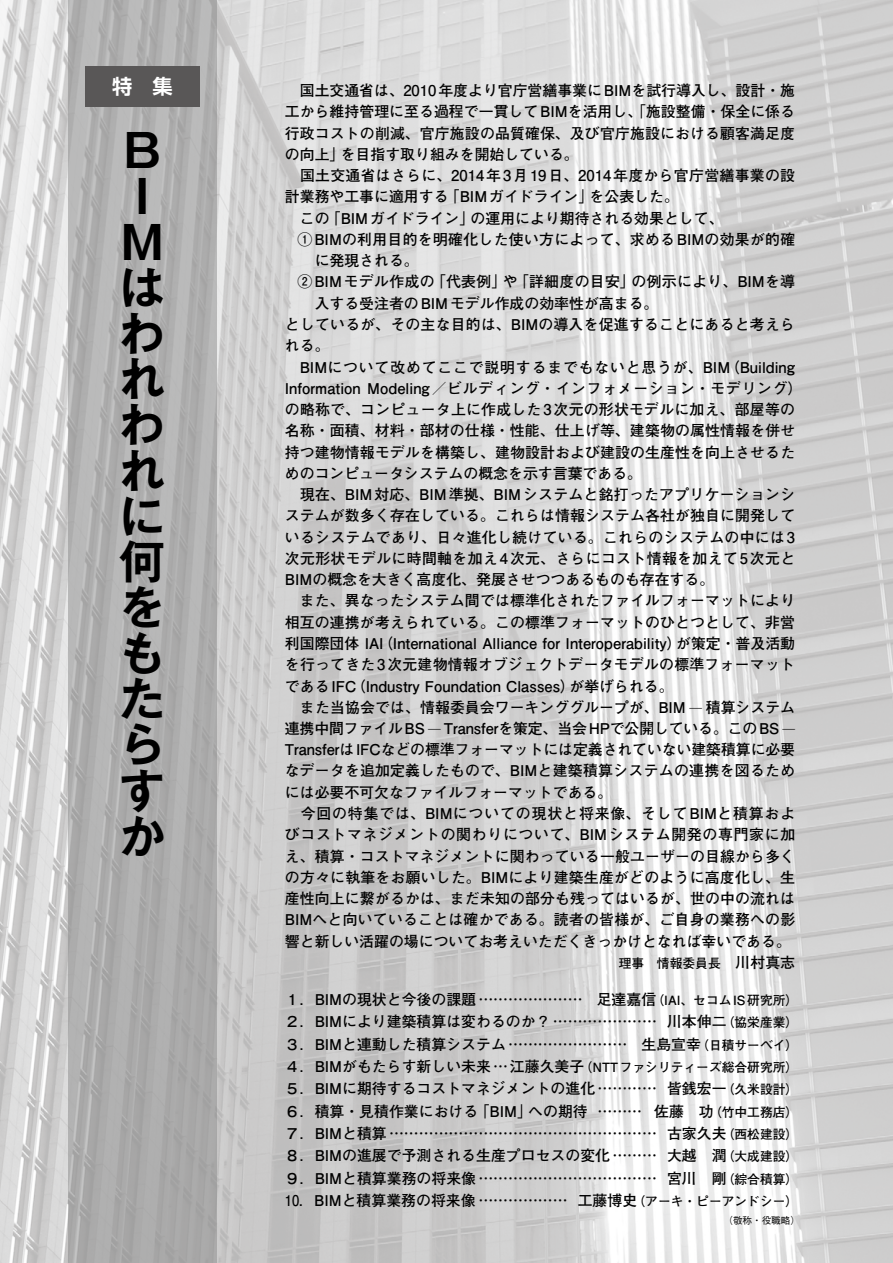
<style>
.page{position:relative;width:893px;height:1263px;background:#fff}
.page>*{position:absolute;margin:0;border:0;box-sizing:border-box;transform-origin:0 0}
.t1{font:700 45.75px/45.6px "Gothic MB101 Pro De";color:#000}
.t2{font:700 20.25px "Shin Go Pro De";color:#fff}
.t3{font:700 14.85px/22.4px "Futo Go B101 Pro";letter-spacing:.01em;color:#000}
.t4{font:700 14.85px "Futo Go B101 Pro";letter-spacing:.055em;color:#000}
.t5{font:700 14.85px "Futo Go B101 Pro";letter-spacing:-.01em;color:#000}
.t6{font:700 14.85px "Futo Go B101 Pro";letter-spacing:.06em;color:#000}
.t7{font:700 14.85px "Futo Go B101 Pro";letter-spacing:.045em;color:#000}
.t8{font:700 12.75px "Futo Go B101 Pro";color:#000}
.t9{font:500 9.6px "Gothic BBB Pro";color:#000}
.s1{font-family:"Hira Min Pro W3";font-weight:400}
.s2{font-size:14.85px}
.s3{font-size:12.75px}
</style>
<div class="page">
<img style="left:0;top:0;width:893px;height:1263px">
<svg style="left:68px;top:0;width:149px;height:1263px;fill:#adadad"></svg>
<div style="left:85px;top:66px;width:115px;height:41px;background:#595757"></div>
<h2 class="t2" style="left:112px;top:70px;width:62px">特　集</h2>
<p class="t3" style="left:285px;top:78px;width:512px;line-height:21.3px">　国土交通省は、2010年度より官庁営繕事業にBIMを試行導入し、設計・施工から維持管理に至る過程で一貫してBIMを活用し、「施設整備・保全に係る行政コストの削減、官庁施設の品質確保、及び官庁施設における顧客満足度の向上」を目指す取り組みを開始している。<br>　国土交通省はさらに、2014年3月19日、2014年度から官庁営繕事業の設計業務や工事に適用する「BIMガイドライン」を公表した。<br>　この「BIMガイドライン」の運用により期待される効果として、</p>
<p class="t3" style="left:298px;top:226px;width:499px">①BIMの利用目的を明確化した使い方によって、求めるBIMの効果が的確</p>
<p class="t3" style="left:315px;top:247px;width:106px">に発現される。</p>
<p class="t3" style="left:298px;top:269px;width:499px">②BIMモデル作成の「代表例」や「詳細度の目安」の例示により、BIMを導</p>
<p class="t3" style="left:315px;top:290px;width:345px">入する受注者のBIMモデル作成の効率性が高まる。</p>
<p class="t3" style="left:285px;top:311px;width:512px">としているが、その主な目的は、BIMの導入を促進することにあると考えら</p>
<p class="t3" style="left:285px;top:333px;width:46px">れる。</p>
<p class="t4" style="left:285px;top:355px;width:512px">　BIMについて改めてここで説明するまでもないと思うが、BIM（Building</p>
<p class="t3" style="left:285px;top:375px;width:519px">Information Modeling／ビルディング・インフォメーション・モデリング）</p>
<p class="t3" style="left:285px;top:396px;width:512px">の略称で、コンピュータ上に作成した3次元の形状モデルに加え、部屋等の</p>
<p class="t3" style="left:285px;top:418px;width:512px">名称・面積、材料・部材の仕様・性能、仕上げ等、建築物の属性情報を併せ</p>
<p class="t3" style="left:285px;top:439px;width:512px">持つ建物情報モデルを構築し、建物設計および建設の生産性を向上させるた</p>
<p class="t3" style="left:285px;top:460px;width:359px">めのコンピュータシステムの概念を示す言葉である。</p>
<p class="t3" style="left:285px;top:481px;width:512px">　現在、BIM対応、BIM準拠、BIMシステムと銘打ったアプリケーションシ</p>
<p class="t3" style="left:285px;top:503px;width:512px">ステムが数多く存在している。これらは情報システム各社が独自に開発して</p>
<p class="t3" style="left:285px;top:524px;width:512px">いるシステムであり、日々進化し続けている。これらのシステムの中には3</p>
<p class="t3" style="left:285px;top:545px;width:512px">次元形状モデルに時間軸を加え4次元、さらにコスト情報を加えて5次元と</p>
<p class="t3" style="left:285px;top:566px;width:431px">BIMの概念を大きく高度化、発展させつつあるものも存在する。</p>
<p class="t3" style="left:285px;top:588px;width:512px">　また、異なったシステム間では標準化されたファイルフォーマットにより</p>
<p class="t3" style="left:285px;top:609px;width:512px">相互の連携が考えられている。この標準フォーマットのひとつとして、非営</p>
<p class="t3" style="left:285px;top:630px;width:512px">利国際団体 IAI（International Alliance for Interoperability）が策定・普及活動</p>
<p class="t3" style="left:285px;top:651px;width:512px">を行ってきた3次元建物情報オブジェクトデータモデルの標準フォーマット</p>
<p class="t3" style="left:285px;top:673px;width:390px">であるIFC（Industry Foundation Classes）が挙げられる。</p>
<p class="t3" style="left:285px;top:694px;width:512px">　また当協会では、情報委員会ワーキンググループが、BIM <span class="s1">—</span> 積算システム</p>
<p class="t5" style="left:285px;top:716px;width:512px">連携中間ファイルBS <span class="s1">—</span> Transferを策定、当会HPで公開している。このBS <span class="s1">—</span></p>
<p class="t3" style="left:285px;top:736px;width:512px">TransferはIFCなどの標準フォーマットには定義されていない建築積算に必要</p>
<p class="t3" style="left:285px;top:758px;width:512px">なデータを追加定義したもので、BIMと建築積算システムの連携を図るため</p>
<p class="t3" style="left:285px;top:779px;width:329px">には必要不可欠なファイルフォーマットである。</p>
<p class="t6" style="left:285px;top:801px;width:512px">　今回の特集では、BIMについての現状と将来像、そしてBIMと積算およ</p>
<p class="t7" style="left:285px;top:823px;width:512px">びコストマネジメントの関わりについて、BIMシステム開発の専門家に加</p>
<p class="t3" style="left:285px;top:843px;width:512px">え、積算・コストマネジメントに関わっている一般ユーザーの目線から多く</p>
<p class="t3" style="left:285px;top:864px;width:512px">の方々に執筆をお願いした。BIMにより建築生産がどのように高度化し、生</p>
<p class="t3" style="left:285px;top:885px;width:512px">産性向上に繋がるかは、まだ未知の部分も残ってはいるが、世の中の流れは</p>
<p class="t3" style="left:285px;top:906px;width:512px">BIMへと向いていることは確かである。読者の皆様が、ご自身の業務への影</p>
<p class="t3" style="left:285px;top:928px;width:507px">響と新しい活躍の場についてお考えいただくきっかけとなれば幸いである。</p>
<p class="t8" style="left:619px;top:953px;width:178px">理事　情報委員長<span class="s2">　川村真志</span></p>
<p class="t3" style="left:285px;top:986px;width:515px;text-align:justify">１．BIMの現状と今後の課題………………… 足達嘉信<span class="s3">（IAI、セコムIS研究所）</span>２．BIMにより建築積算は変わるのか？………………… 川本伸二<span class="s3">（協栄産業）</span>３．BIMと連動した積算システム…………………… 生島宣幸<span class="s3">（日積サーベイ）</span>４．BIMがもたらす新しい未来…江藤久美子<span class="s3">（NTTファシリティーズ総合研究所）</span>５．BIMに期待するコストマネジメントの進化………… 皆銭宏一<span class="s3">（久米設計）</span>６．積算・見積作業における「BIM」への期待 ……… 佐藤　功<span class="s3">（竹中工務店）</span>７．BIMと積算……………………………………………… 古家久夫<span class="s3">（西松建設）</span>８．BIMの進展で予測される生産プロセスの変化……… 大越　潤<span class="s3">（大成建設）</span>９．BIMと積算業務の将来像……………………………… 宮川　剛<span class="s3">（綜合積算）</span>10．BIMと積算業務の将来像 ……………… 工藤博史<span class="s3">（アーキ・ピーアンドシー）</span></p>
<p class="t9" style="left:723px;top:1212px;width:78px">（敬称・役職略）</p>
<h1 class="t1" style="left:120px;top:123px;width:46px">Ｂ<br>Ｉ<br>Ｍはわれわれに何をもたらすか</h1>
</div>
